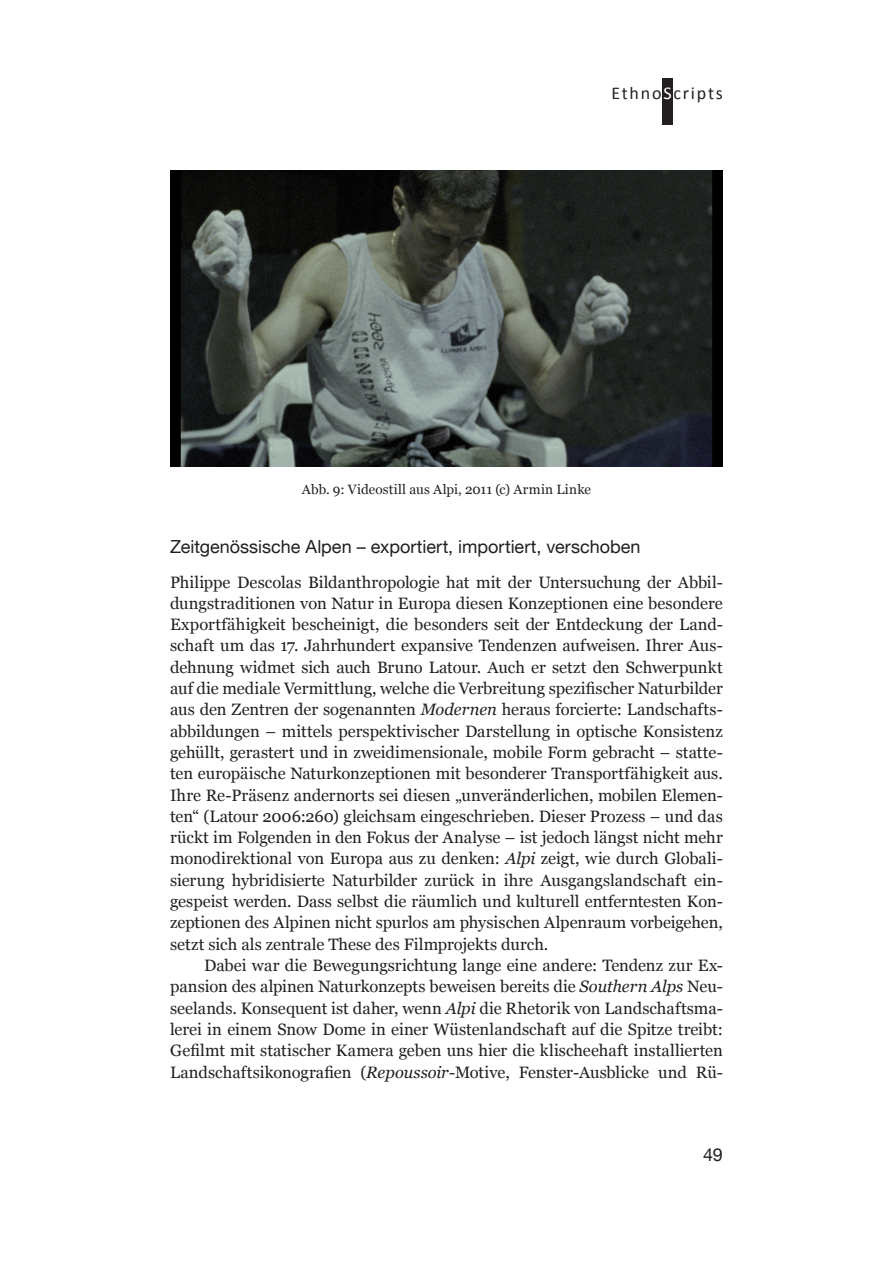
<style>
.page{position:relative;width:893px;height:1263px;background:#fff}
.page>*{position:absolute;margin:0;border:0;box-sizing:border-box;transform-origin:0 0}
.t1{font:18px "Helvetica Neue LT";color:#231f20}
.t2{font:18px "Calibri";letter-spacing:.1em;color:#231f20}
.t3{font:16.5px/21.3px "Georgia";color:#231f20;text-align:justify}
.t4{font:13.5px "Georgia";letter-spacing:.015em;color:#231f20}
.s1{color:#fff}
.s2{font-style:italic}
</style>
<div class="page">
<div style="left:662px;top:79px;width:11px;height:46px;background:#231f20"></div>
<img style="left:170px;top:170px;width:553px;height:296px">
<p class="t2" style="left:611px;top:81px;width:113px">Ethno<span class="s1">S</span>cripts</p>
<p class="t4" style="left:302px;top:481px;width:291px">Abb. 9: Videostill aus Alpi, 2011 (c) Armin Linke</p>
<p class="t1" style="left:170px;top:536px;width:472px">Zeitgenössische Alpen – exportiert, importiert, verschoben</p>
<p class="t3" style="left:170px;top:571px;width:554px">Philippe Descolas Bildanthropologie hat mit der Untersuchung der Abbil&shy;dungstraditionen von Natur in Europa diesen Konzeptionen eine besondere Exportfähigkeit bescheinigt, die besonders seit der Entdeckung der Land&shy;schaft um das 17. Jahrhundert expansive Tendenzen aufweisen. Ihrer Aus&shy;dehnung widmet sich auch Bruno Latour. Auch er setzt den Schwerpunkt auf die mediale Vermittlung, welche die Verbreitung spezifischer Naturbilder aus den Zentren der sogenannten <span class="s2">Modernen</span> heraus forcierte: Landschafts&shy;abbildungen – mittels perspektivischer Darstellung in optische Konsistenz gehüllt, gerastert und in zweidimensionale, mobile Form gebracht – statte&shy;ten europäische Naturkonzeptionen mit besonderer Transportfähigkeit aus.<br>Ihre Re-Präsenz andernorts sei diesen „unveränderlichen, mobilen Elemen&shy;ten“ (Latour 2006:260) gleichsam eingeschrieben. Dieser Prozess – und das rückt im Folgenden in den Fokus der Analyse – ist jedoch längst nicht mehr monodirektional von Europa aus zu denken: <span class="s2">Alpi</span> zeigt, wie durch Globali&shy;sierung hybridisierte Naturbilder zurück in ihre Ausgangslandschaft ein&shy;gespeist werden. Dass selbst die räumlich und kulturell entferntesten Kon&shy;zeptionen des Alpinen nicht spurlos am physischen Alpenraum vorbeigehen, setzt sich als zentrale These des Filmprojekts durch.</p>
<p class="t3" style="left:170px;top:955px;width:554px;text-indent:34px">Dabei war die Bewegungsrichtung lange eine andere: Tendenz zur Ex&shy;pansion des alpinen Naturkonzepts beweisen bereits die <span class="s2">Southern Alps</span> Neu&shy;seelands. Konsequent ist daher, wenn <span class="s2">Alpi</span> die Rhetorik von Landschaftsma&shy;lerei in einem Snow Dome in einer Wüstenlandschaft auf die Spitze treibt:<br>Gefilmt mit statischer Kamera geben uns hier die klischeehaft installierten Landschaftsikonografien (<span class="s2">Repoussoir</span>-Motive, Fenster-Ausblicke und Rü-</p>
<p class="t1" style="left:703px;top:1144px;width:21px">49</p>
</div>
